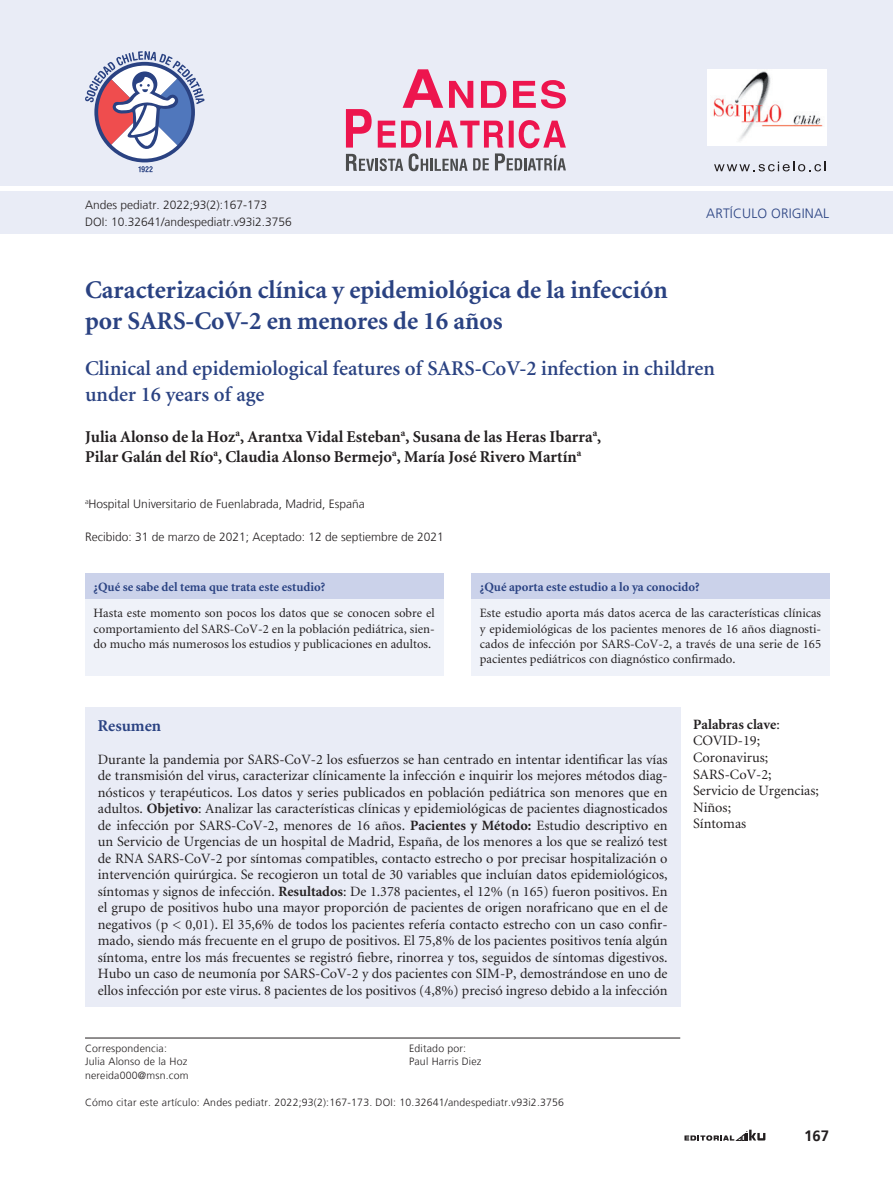
<style>
.page{position:relative;width:893px;height:1191px;background:#fff}
.page>*{position:absolute;margin:0;border:0;box-sizing:border-box;transform-origin:0 0}
.t1{font:700 25.5px/30.6px "Minion";color:#2a4282}
.t2{font:600 21px/25.2px "Minion";color:#2a4282}
.t3{font:700 16.5px/19.8px "Minion";color:#231f20}
.t4{font:700 16.5px "Minion";color:#2a4282}
.t5{font:700 15px "Frutiger LT";color:#231f20}
.t6{font:14.25px/16.5px "Minion";color:#231f20}
.t7{font:300 13.5px "Frutiger LT";letter-spacing:.01em;color:#2a4282}
.t8{font:12.75px/15.3px "Minion";color:#231f20;text-align:justify}
.t9{font:700 12.75px "Minion";color:#2a4282}
.t10{font:300 12px/16.5px "Frutiger LT";color:#231f20}
.t11{font:300 10.5px "Frutiger LT";letter-spacing:.02em;color:#231f20}
.s1{font-weight:700}
</style>
<div class="page">
<svg style="left:684px;top:1129px;width:81px;height:11px"></svg>
<div style="left:0;top:192px;width:893px;height:42px;background:#e9ecf6"></div>
<div style="left:0;top:0;width:893px;height:186px;background:#e9ecf6"></div>
<svg style="left:714px;top:162px;width:111px;height:9px"></svg>
<svg style="left:138px;top:166px;width:15px;height:6px"></svg>
<svg style="left:85px;top:51px;width:120px;height:108px"></svg>
<img style="left:707px;top:70px;width:119px;height:75px">
<svg style="left:346px;top:69px;width:220px;height:102px"></svg>
<hr style="left:85px;top:1037px;width:595px;height:1px;background:#231f20">
<div style="left:85px;top:708px;width:595px;height:299px;background:#e9ecf6"></div>
<div style="left:85px;top:573px;width:358px;height:26px;background:#cbd2ea"></div>
<div style="left:85px;top:599px;width:358px;height:77px;background:#eff2f9"></div>
<div style="left:471px;top:573px;width:359px;height:26px;background:#cbd2ea"></div>
<div style="left:471px;top:599px;width:359px;height:77px;background:#eff2f9"></div>
<p class="t10" style="left:85px;top:197px;width:208px">Andes pediatr. 2022;93(2):167-173<br>DOI: 10.32641/andespediatr.v93i2.3756</p>
<p class="t7" style="left:706px;top:205px;width:124px">ARTÍCULO ORIGINAL</p>
<h1 class="t1" style="left:85px;top:276px;width:584px">Caracterización clínica y epidemiológica de la infección por SARS-CoV-2 en menores de 16 años</h1>
<h2 class="t2" style="left:85px;top:357px;width:631px">Clinical and epidemiological features of SARS-CoV-2 infection in children under 16 years of age</h2>
<p class="t3" style="left:85px;top:427px;width:518px">Julia Alonso de la Hoz<sup>a</sup>, Arantxa Vidal Esteban<sup>a</sup>, Susana de las Heras Ibarra<sup>a</sup>,<br>Pilar Galán del Río<sup>a</sup>, Claudia Alonso Bermejo<sup>a</sup>, María José Rivero Martín<sup>a</sup></p>
<p class="t10" style="left:85px;top:495px;width:281px"><sup>a</sup>Hospital Universitario de Fuenlabrada, Madrid, España</p>
<p class="t10" style="left:85px;top:528px;width:360px">Recibido: 31 de marzo de 2021; Aceptado: 12 de septiembre de 2021</p>
<p class="t9" style="left:94px;top:580px;width:233px">¿Qué se sabe del tema que trata este estudio?</p>
<p class="t8" style="left:94px;top:606px;width:343px">Hasta este momento son pocos los datos que se conocen sobre el comportamiento del SARS-CoV-2 en la población pediátrica, sien&shy;do mucho más numerosos los estudios y publicaciones en adultos.</p>
<p class="t9" style="left:480px;top:580px;width:221px">¿Qué aporta este estudio a lo ya conocido?</p>
<p class="t8" style="left:480px;top:606px;width:343px">Este estudio aporta más datos acerca de las características clínicas y epidemiológicas de los pacientes menores de 16 años diagnosti&shy;cados de infección por SARS-CoV-2, a través de una serie de 165 pacientes pediátricos con diagnóstico confirmado.</p>
<p class="t4" style="left:98px;top:717px;width:65px">Resumen</p>
<p class="t6" style="left:98px;top:751px;width:571px;text-align:justify">Durante la pandemia por SARS-CoV-2 los esfuerzos se han centrado en intentar identificar las vías de transmisión del virus, caracterizar clínicamente la infección e inquirir los mejores métodos diag&shy;nósticos y terapéuticos. Los datos y series publicados en población pediátrica son menores que en adultos. <span class="s1">Objetivo</span>: Analizar las características clínicas y epidemiológicas de pacientes diagnosticados de infección por SARS-CoV-2, menores de 16 años. <span class="s1">Pacientes y Método:</span> Estudio descriptivo en un Servicio de Urgencias de un hospital de Madrid, España, de los menores a los que se realizó test de RNA SARS-CoV-2 por síntomas compatibles, contacto estrecho o por precisar hospitalización o intervención quirúrgica. Se recogieron un total de 30 variables que incluían datos epidemiológicos, síntomas y signos de infección. <span class="s1">Resultados</span>: De 1.378 pacientes, el 12% (n 165) fueron positivos. En el grupo de positivos hubo una mayor proporción de pacientes de origen norafricano que en el de negativos (p &lt; 0,01). El 35,6% de todos los pacientes refería contacto estrecho con un caso confir&shy;mado, siendo más frecuente en el grupo de positivos. El 75,8% de los pacientes positivos tenía algún síntoma, entre los más frecuentes se registró fiebre, rinorrea y tos, seguidos de síntomas digestivos.<br>Hubo un caso de neumonía por SARS-CoV-2 y dos pacientes con SIM-P, demostrándose en uno de ellos infección por este virus. 8 pacientes de los positivos (4,8%) precisó ingreso debido a la infección</p>
<p class="t11" style="left:85px;top:1042px;width:83px">Correspondencia:</p>
<p class="t11" style="left:409px;top:1042px;width:59px">Editado por:</p>
<p class="t11" style="left:85px;top:1055px;width:104px">Julia Alonso de la Hoz</p>
<p class="t11" style="left:409px;top:1055px;width:74px">Paul Harris Diez</p>
<p class="t11" style="left:85px;top:1069px;width:105px">nereida000@msn.com</p>
<p class="t11" style="left:85px;top:1096px;width:481px">Cómo citar este artículo: Andes pediatr. 2022;93(2):167-173. DOI: 10.32641/andespediatr.v93i2.3756</p>
<p class="t6" style="left:693px;top:716px;width:127px"><span class="s1">Palabras clave</span>:<br>COVID-19;<br>Coronavirus;<br>SARS-CoV-2;<br>Servicio de Urgencias;<br>Niños;<br>Síntomas</p>
<p class="t5" style="left:804px;top:1127px;width:27px">167</p>
</div>
